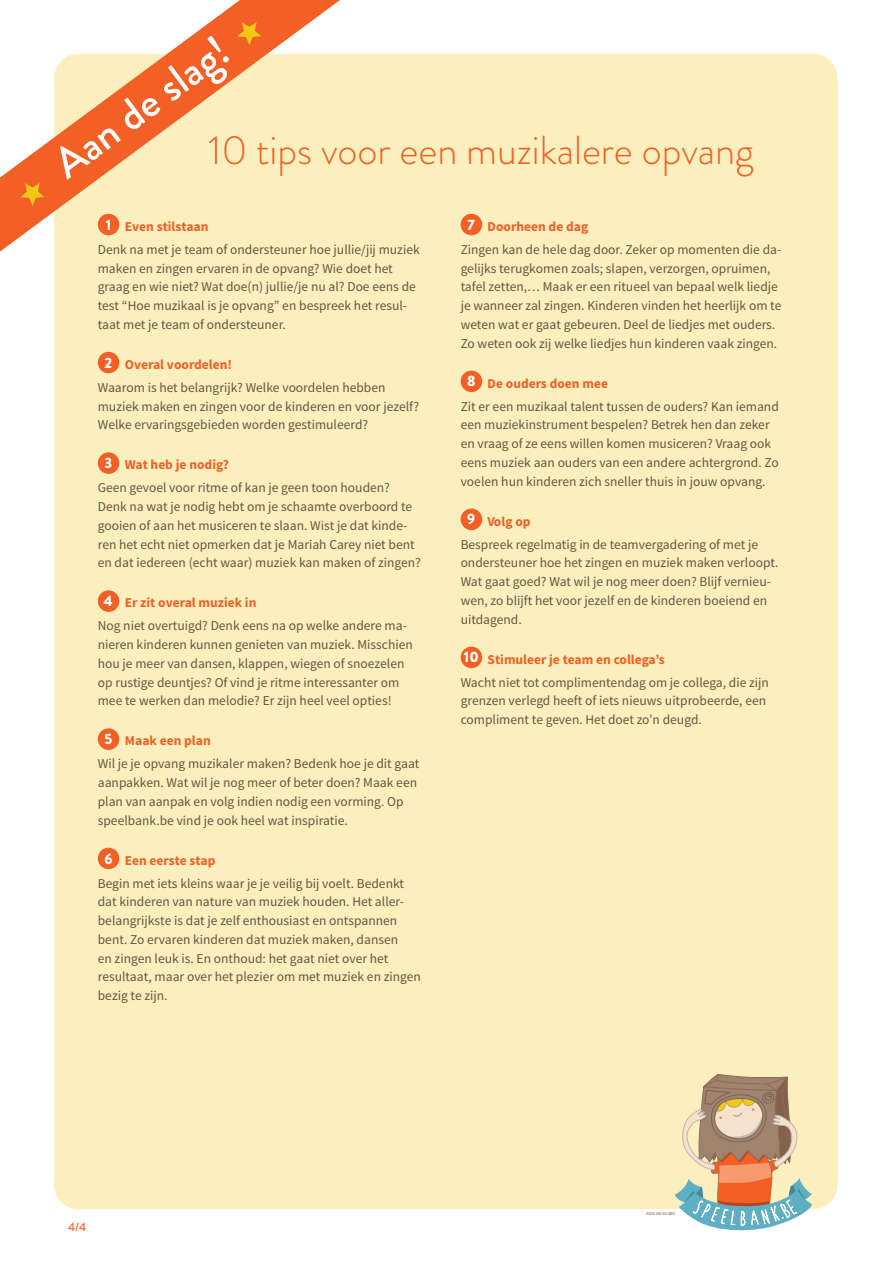
<style>
.page{position:relative;width:893px;height:1263px;background:#fff}
.page>*{position:absolute;margin:0;border:0;box-sizing:border-box;transform-origin:0 0}
.t1{font:500 43.5px "Brandon Grotesque";color:#fff}
.t2{font:300 40.5px "Brandon Grotesque";color:#f26026}
.t3{font:13.5px/18.8px "Source Sans Pro";color:#6b5240}
.t4{font:500 12px "Brandon Grotesque";color:#f26026}
.t5{font:4.5px "Source Sans Pro";color:#6b5240}
.s1{font-family:"Brandon Grotesque";font-weight:900;font-size:15px;color:#fff}
.s2{font-weight:700;color:#f26026}
</style>
<div class="page">
<div style="left:54px;top:54px;width:784px;height:1155px;background:#fbefbe;border-radius:24px"></div>
<svg style="left:675px;top:1074px;width:137px;height:157px"></svg>
<div style="left:98px;top:352px;width:21px;height:21px;background:#f26026;border-radius:50%"></div>
<div style="left:98px;top:452px;width:21px;height:22px;background:#f26026;border-radius:50%"></div>
<div style="left:98px;top:590px;width:21px;height:22px;background:#f26026;border-radius:50%"></div>
<div style="left:98px;top:728px;width:21px;height:22px;background:#f26026;border-radius:50%"></div>
<div style="left:98px;top:848px;width:21px;height:21px;background:#f26026;border-radius:50%"></div>
<div style="left:461px;top:214px;width:21px;height:21px;background:#f26026;border-radius:50%"></div>
<div style="left:461px;top:371px;width:21px;height:21px;background:#f26026;border-radius:50%"></div>
<div style="left:461px;top:509px;width:21px;height:21px;background:#f26026;border-radius:50%"></div>
<div style="left:461px;top:647px;width:21px;height:21px;background:#f26026;border-radius:50%"></div>
<svg style="left:0;top:0;width:340px;height:252px"></svg>
<svg style="left:20px;top:183px;width:25px;height:23px"></svg>
<svg style="left:237px;top:22px;width:24px;height:23px"></svg>
<h1 class="t1" style="left:41px;top:145px;width:207px;rotate:-37deg">Aan de slag!</h1>
<h2 class="t2" style="left:209px;top:122px;width:547px">10 tips voor een muzikalere opvang</h2>
<p class="t3" style="left:98px;top:215px;width:323px;line-height:23px;text-indent:8px"><span class="s1">1</span> <span class="s2">Even stilstaan<br></span>Denk na met je team of ondersteuner hoe jullie/jij muziek</p>
<p class="t3" style="left:98px;top:259px;width:320px">maken en zingen ervaren in de opvang? Wie doet het graag en wie niet? Wat doe(n) jullie/je nu al? Doe eens de test “Hoe muzikaal is je opvang” en bespreek het resul&shy;taat met je team of ondersteuner.</p>
<p class="t3" style="left:98px;top:353px;width:289px;line-height:23px;text-indent:7px"><span class="s1">2</span> <span class="s2">Overal voordelen!<br></span>Waarom is het belangrijk? Welke voordelen hebben</p>
<p class="t3" style="left:98px;top:397px;width:323px">muziek maken en zingen voor de kinderen en voor jezelf?<br>Welke ervaringsgebieden worden gestimuleerd?</p>
<p class="t3" style="left:98px;top:454px;width:294px;line-height:23px;text-indent:7px"><span class="s1">3</span> <span class="s2">Wat heb je nodig?<br></span>Geen gevoel voor ritme of kan je geen toon houden?</p>
<p class="t3" style="left:98px;top:497px;width:325px">Denk na wat je nodig hebt om je schaamte overboord te gooien of aan het musiceren te slaan. Wist je dat kinde&shy;ren het echt niet opmerken dat je Mariah Carey niet bent en dat iedereen (echt waar) muziek kan maken of zingen?</p>
<p class="t3" style="left:98px;top:592px;width:311px;line-height:23px;text-indent:6px"><span class="s1">4</span> <span class="s2">Er zit overal muziek in<br></span>Nog niet overtuigd? Denk eens na op welke andere ma-</p>
<p class="t3" style="left:98px;top:635px;width:316px">nieren kinderen kunnen genieten van muziek. Misschien hou je meer van dansen, klappen, wiegen of snoezelen op rustige deuntjes? Of vind je ritme interessanter om mee te werken dan melodie? Er zijn heel veel opties!</p>
<p class="t3" style="left:98px;top:730px;width:323px;line-height:23px;text-indent:7px"><span class="s1">5</span> <span class="s2">Maak een plan<br></span>Wil je je opvang muzikaler maken? Bedenk hoe je dit gaat</p>
<p class="t3" style="left:98px;top:773px;width:321px">aanpakken. Wat wil je nog meer of beter doen? Maak een plan van aanpak en volg indien nodig een vorming. Op speelbank.be vind je ook heel wat inspiratie.</p>
<p class="t3" style="left:98px;top:849px;width:308px;line-height:23px;text-indent:7px"><span class="s1">6</span> <span class="s2">Een eerste stap<br></span>Begin met iets kleins waar je je veilig bij voelt. Bedenkt</p>
<p class="t3" style="left:98px;top:893px;width:325px">dat kinderen van nature van muziek houden. Het aller&shy;belangrijkste is dat je zelf enthousiast en ontspannen bent. Zo ervaren kinderen dat muziek maken, dansen<br>en zingen leuk is. En onthoud: het gaat niet over het resultaat, maar over het plezier om met muziek en zingen bezig te zijn.</p>
<p class="t3" style="left:461px;top:215px;width:322px;line-height:23px;text-indent:7px"><span class="s1">7</span> <span class="s2">Doorheen de dag<br></span>Zingen kan de hele dag door. Zeker op momenten die da-</p>
<p class="t3" style="left:461px;top:259px;width:322px">gelijks terugkomen zoals; slapen, verzorgen, opruimen, tafel zetten,… Maak er een ritueel van bepaal welk liedje je wanneer zal zingen. Kinderen vinden het heerlijk om te weten wat er gaat gebeuren. Deel de liedjes met ouders.<br>Zo weten ook zij welke liedjes hun kinderen vaak zingen.</p>
<p class="t3" style="left:461px;top:372px;width:320px;line-height:23px;text-indent:6px"><span class="s1">8</span> <span class="s2">De ouders doen mee<br></span>Zit er een muzikaal talent tussen de ouders? Kan iemand</p>
<p class="t3" style="left:461px;top:416px;width:320px">een muziekinstrument bespelen? Betrek hen dan zeker en vraag of ze eens willen komen musiceren? Vraag ook eens muziek aan ouders van een andere achtergrond. Zo voelen hun kinderen zich sneller thuis in jouw opvang.</p>
<p class="t3" style="left:461px;top:510px;width:299px;line-height:23px;text-indent:7px"><span class="s1">9</span> <span class="s2">Volg op<br></span>Bespreek regelmatig in de teamvergadering of met je</p>
<p class="t3" style="left:461px;top:554px;width:319px">ondersteuner hoe het zingen en muziek maken verloopt.<br>Wat gaat goed? Wat wil je nog meer doen? Blijf vernieu&shy;wen, zo blijft het voor jezelf en de kinderen boeiend en uitdagend.</p>
<p class="t3" style="left:461px;top:648px;width:310px;line-height:23px"><span class="s1">10</span> <span class="s2">Stimuleer je team en collega’s<br></span>Wacht niet tot complimentendag om je collega, die zijn</p>
<p class="t3" style="left:461px;top:692px;width:307px">grenzen verlegd heeft of iets nieuws uitprobeerde, een compliment te geven. Het doet zo’n deugd.</p>
<p class="t4" style="left:68px;top:1219px;width:20px">4/4</p>
<p class="t5" style="left:646px;top:1211px;width:30px">2021-06-02-003</p>
</div>
